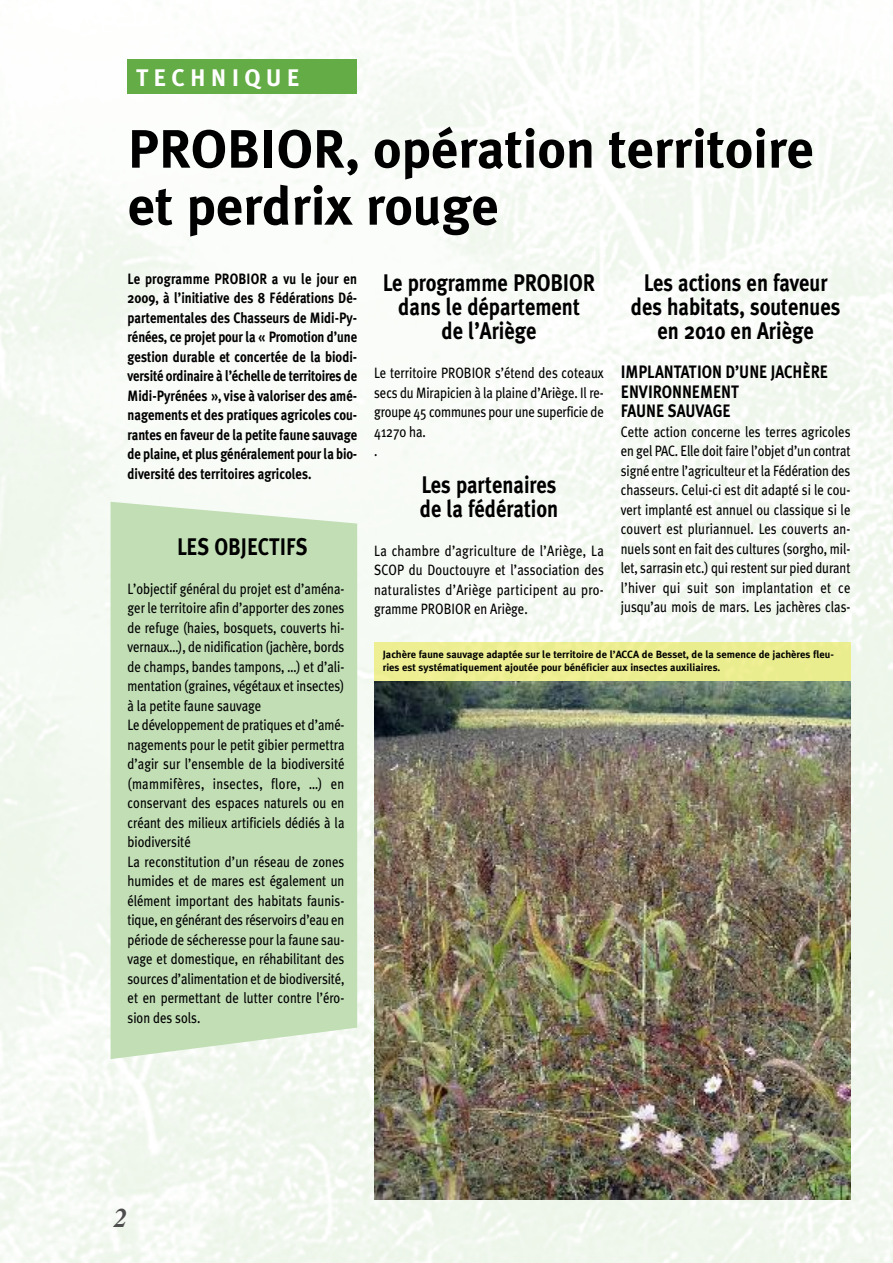
<style>
.page{position:relative;width:893px;height:1263px;background:#fff}
.page>*{position:absolute;margin:0;border:0;box-sizing:border-box;transform-origin:0 0}
.t1{font:700 54px/57px "Meta Plus";color:#000}
.t2{font:italic 700 27px "Times";color:#4d4d4d}
.t3{font:700 24px/24px "Meta Plus";color:#000;text-align:center;scale:.85 1}
.t4{font:700 24px "Meta Plus";letter-spacing:.22em;color:#fff}
.t5{font:700 18px/19.5px "Meta Plus";color:#000;scale:.85 1}
.t6{font:15px/19.5px "Meta Plus";color:#000;scale:.85 1}
.t7{font:700 15px/19.5px "Meta Plus";color:#000;text-align:justify;scale:.85 1}
.t8{font:700 10.5px/13.5px "Meta Plus";color:#000}
</style>
<div class="page">
<img style="left:0;top:0;width:893px;height:1263px">
<div style="left:128px;top:60px;width:229px;height:34px;background:#64ac46"></div>
<img style="left:374px;top:642px;width:476px;height:557px">
<div style="left:111px;top:502px;width:246px;height:557px;background:#c1deb5"></div>
<h3 class="t4" style="left:136px;top:64px;width:165px">TECHNIQUE</h3>
<h1 class="t1" style="left:128px;top:121px;width:688px">PROBIOR, opération territoire et perdrix rouge</h1>
<h3 class="t3" style="left:383px;top:271px;width:252px">Le programme PROBIOR dans le département<br>de l’Ariège</h3>
<p class="t6" style="left:374px;top:363px;width:272px">Le territoire PROBIOR s’étend des coteaux secs du Mirapicien à la plaine d’Ariège. Il re&shy;groupe 45 communes pour une superficie de<br>41270 ha.<br>.</p>
<h3 class="t3" style="left:420px;top:472px;width:164px;text-align:left">Les partenaires de la fédération</h3>
<p class="t6" style="left:374px;top:541px;width:272px;text-align:justify">La chambre d’agriculture de l’Ariège, La SCOP du Douctouyre et l’association des naturalistes d’Ariège participent au pro&shy;gramme PROBIOR en Ariège.</p>
<p class="t7" style="left:128px;top:269px;width:272px">Le programme PROBIOR a vu le jour en 2009, à l’initiative des 8 Fédérations Dé&shy;partementales des Chasseurs de Midi-Py&shy;rénées, ce projet pour la « Promotion d’une gestion durable et concertée de la biodi&shy;versité ordinaire à l’échelle de territoires de Midi-Pyrénées », vise à valoriser des amé&shy;nagements et des pratiques agricoles cou&shy;rantes en faveur de la petite faune sauvage de plaine, et plus généralement pour la bio&shy;diversité des territoires agricoles.</p>
<h3 class="t3" style="left:631px;top:271px;width:248px">Les actions en faveur des habitats, soutenues en 2010 en Ariège</h3>
<p class="t5" style="left:621px;top:362px;width:245px">IMPLANTATION D’UNE JACHÈRE<br>ENVIRONNEMENT<br>FAUNE SAUVAGE</p>
<p class="t6" style="left:621px;top:422px;width:272px;text-align:justify">Cette action concerne les terres agricoles en gel PAC. Elle doit faire l’objet d’un contrat signé entre l’agriculteur et la Fédération des chasseurs. Celui-ci est dit adapté si le cou&shy;vert implanté est annuel ou classique si le couvert est pluriannuel. Les couverts an&shy;nuels sont en fait des cultures (sorgho, mil&shy;let, sarrasin etc.) qui restent sur pied durant l’hiver qui suit son implantation et ce jusqu’au mois de mars. Les jachères clas-</p>
<p class="t8" style="left:383px;top:647px;width:453px">Jachère faune sauvage adaptée sur le territoire de l’ACCA de Besset, de la semence de jachères fleu&shy;ries est systématiquement ajoutée pour bénéficier aux insectes auxiliaires.</p>
<h3 class="t3" style="left:177px;top:534px;width:155px">LES OBJECTIFS</h3>
<p class="t6" style="left:128px;top:579px;width:257px">L’objectif général du projet est d’aména&shy;ger le territoire afin d’apporter des zones de refuge (haies, bosquets, couverts hi&shy;vernaux…), de nidification (jachère, bords de champs, bandes tampons, …) et d’ali&shy;mentation (graines, végétaux et insectes) à la petite faune sauvage<br>Le développement de pratiques et d’amé&shy;nagements pour le petit gibier permettra d’agir sur l’ensemble de la biodiversité (mammifères, insectes, flore, …) en conservant des espaces naturels ou en créant des milieux artificiels dédiés à la biodiversité<br>La reconstitution d’un réseau de zones humides et de mares est également un élément important des habitats faunis&shy;tique, en générant des réservoirs d’eau en période de sécheresse pour la faune sau&shy;vage et domestique, en réhabilitant des sources d’alimentation et de biodiversité, et en permettant de lutter contre l’éro&shy;sion des sols.</p>
<h2 class="t2" style="left:114px;top:1208px;width:15px">2</h2>
</div>
